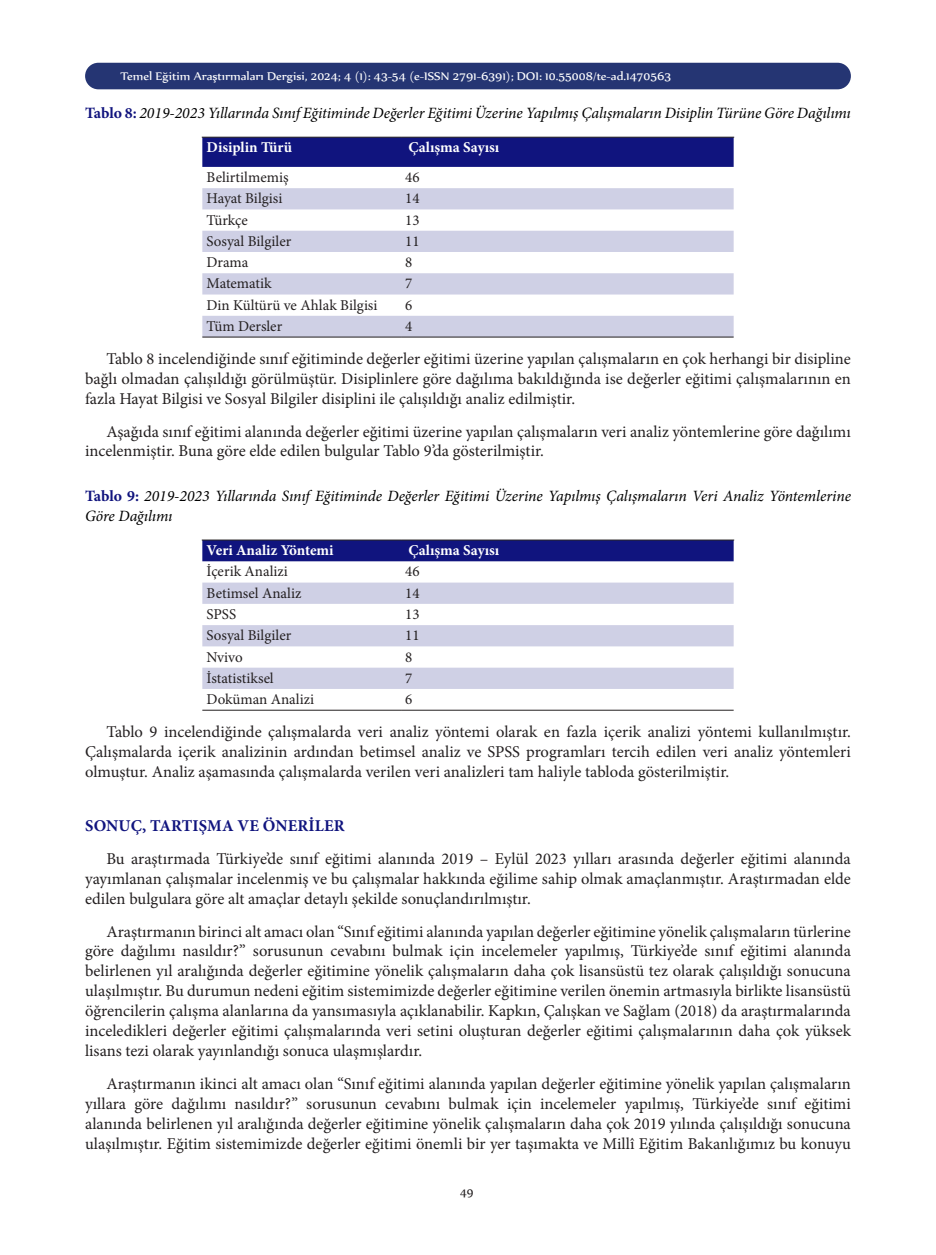
<style>
.page{position:relative;width:936px;height:1255px;background:#fff}
.page>*{position:absolute;margin:0;border:0;box-sizing:border-box;transform-origin:0 0}
.Mnormal{font:16.5px/20px "Minion Pro";color:#231f20;text-align:justify}
.t1{font:700 16.5px "Minion Pro";letter-spacing:.01em;color:#10147e}
.TableH{font:italic 15.75px/19.4px "Minion Pro";letter-spacing:-.01em;color:#000}
.Tabletxt{font:15px "Minion Pro";color:#231f20}
.Tabletxt-2{font:700 15px "Minion Pro";color:#fff}
.t2{font:13.5px "Nyala";color:#fff;scale:1.08 1}
.t3{font:13.5px "Nyala";color:#231f20}
.s1{font-weight:700;font-style:normal;color:#10137d}
</style>
<div class="page">
<div style="left:85px;top:63px;width:765px;height:26px;background:#253573;border-radius:13px"></div>
<div style="left:202px;top:138px;width:531px;height:29px;background:#10147e"></div>
<svg style="left:202px;top:188px;width:531px;height:149px;fill:#cfd0e5"></svg>
<hr style="left:202px;top:137px;width:199px;height:1px;background:#231f20">
<hr style="left:401px;top:137px;width:333px;height:1px;background:#231f20">
<hr style="left:202px;top:337px;width:199px;height:1px;background:#231f20">
<hr style="left:401px;top:337px;width:332px;height:1px;background:#231f20">
<div style="left:202px;top:541px;width:531px;height:20px;background:#10147e"></div>
<svg style="left:202px;top:582px;width:531px;height:107px;fill:#cfd0e5"></svg>
<hr style="left:202px;top:540px;width:199px;height:1px;background:#231f20">
<hr style="left:401px;top:540px;width:333px;height:1px;background:#231f20">
<hr style="left:202px;top:710px;width:199px;height:1px;background:#231f20">
<hr style="left:401px;top:710px;width:332px;height:1px;background:#231f20">
<p class="t2" style="left:120px;top:68px;width:511px">Temel Eğitim Araştırmaları Dergisi, 2024; 4 (1): 43-54 (e-ISSN 2791-6391); DOI: 10.55008/te-ad.1470563</p>
<p class="TableH" style="left:85px;top:103px;width:767px"><span class="s1">Tablo 8:</span> 2019-2023 Yıllarında Sınıf Eğitiminde Değerler Eğitimi Üzerine Yapılmış Çalışmaların Disiplin Türüne Göre Dağılımı</p>
<p class="Tabletxt-2" style="left:206px;top:137px;width:87px">Disiplin Türü</p>
<p class="Tabletxt-2" style="left:408px;top:137px;width:92px">Çalışma Sayısı</p>
<p class="Tabletxt" style="left:206px;top:167px;width:83px">Belirtilmemiş</p>
<p class="Tabletxt" style="left:405px;top:167px;width:16px">46</p>
<p class="Tabletxt" style="left:206px;top:188px;width:77px">Hayat Bilgisi</p>
<p class="Tabletxt" style="left:405px;top:188px;width:16px">14</p>
<p class="Tabletxt" style="left:206px;top:210px;width:43px">Türkçe</p>
<p class="Tabletxt" style="left:405px;top:210px;width:16px">13</p>
<p class="Tabletxt" style="left:206px;top:231px;width:86px">Sosyal Bilgiler</p>
<p class="Tabletxt" style="left:405px;top:231px;width:16px">11</p>
<p class="Tabletxt" style="left:206px;top:252px;width:43px">Drama</p>
<p class="Tabletxt" style="left:405px;top:252px;width:9px">8</p>
<p class="Tabletxt" style="left:206px;top:273px;width:66px">Matematik</p>
<p class="Tabletxt" style="left:405px;top:273px;width:9px">7</p>
<p class="Tabletxt" style="left:206px;top:295px;width:172px">Din Kültürü ve Ahlak Bilgisi</p>
<p class="Tabletxt" style="left:405px;top:295px;width:9px">6</p>
<p class="Tabletxt" style="left:206px;top:316px;width:77px">Tüm Dersler</p>
<p class="Tabletxt" style="left:405px;top:316px;width:9px">4</p>
<p class="Mnormal" style="left:85px;top:349px;width:767px;text-indent:21px">Tablo 8 incelendiğinde sınıf eğitiminde değerler eğitimi üzerine yapılan çalışmaların en çok herhangi bir disipline bağlı olmadan çalışıldığı görülmüştür. Disiplinlere göre dağılıma bakıldığında ise değerler eğitimi çalışmalarının en fazla Hayat Bilgisi ve Sosyal Bilgiler disiplini ile çalışıldığı analiz edilmiştir.</p>
<p class="Mnormal" style="left:85px;top:421px;width:767px;text-indent:21px">Aşağıda sınıf eğitimi alanında değerler eğitimi üzerine yapılan çalışmaların veri analiz yöntemlerine göre dağılımı incelenmiştir. Buna göre elde edilen bulgular Tablo 9’da gösterilmiştir.</p>
<p class="TableH" style="left:85px;top:486px;width:767px"><span class="s1">Tablo 9:</span> 2019-2023 Yıllarında Sınıf Eğitiminde Değerler Eğitimi Üzerine Yapılmış Çalışmaların Veri Analiz Yöntemlerine<br>Göre Dağılımı</p>
<p class="Tabletxt-2" style="left:206px;top:540px;width:129px">Veri Analiz Yöntemi</p>
<p class="Tabletxt-2" style="left:408px;top:540px;width:92px">Çalışma Sayısı</p>
<p class="Tabletxt" style="left:206px;top:561px;width:83px">İçerik Analizi</p>
<p class="Tabletxt" style="left:405px;top:561px;width:16px">46</p>
<p class="Tabletxt" style="left:206px;top:583px;width:96px">Betimsel Analiz</p>
<p class="Tabletxt" style="left:405px;top:583px;width:16px">14</p>
<p class="Tabletxt" style="left:206px;top:604px;width:31px">SPSS</p>
<p class="Tabletxt" style="left:405px;top:604px;width:16px">13</p>
<p class="Tabletxt" style="left:206px;top:625px;width:86px">Sosyal Bilgiler</p>
<p class="Tabletxt" style="left:405px;top:625px;width:16px">11</p>
<p class="Tabletxt" style="left:206px;top:646px;width:38px">Nvivo</p>
<p class="Tabletxt" style="left:405px;top:646px;width:9px">8</p>
<p class="Tabletxt" style="left:206px;top:668px;width:69px">İstatistiksel</p>
<p class="Tabletxt" style="left:405px;top:668px;width:9px">7</p>
<p class="Tabletxt" style="left:206px;top:689px;width:109px">Doküman Analizi</p>
<p class="Tabletxt" style="left:405px;top:689px;width:9px">6</p>
<p class="Mnormal" style="left:85px;top:722px;width:767px;text-indent:21px">Tablo 9 incelendiğinde çalışmalarda veri analiz yöntemi olarak en fazla içerik analizi yöntemi kullanılmıştır.<br>Çalışmalarda içerik analizinin ardından betimsel analiz ve SPSS programları tercih edilen veri analiz yöntemleri olmuştur. Analiz aşamasında çalışmalarda verilen veri analizleri tam haliyle tabloda gösterilmiştir.</p>
<h2 class="t1" style="left:85px;top:814px;width:261px">SONUÇ, TARTIŞMA VE ÖNERİLER</h2>
<p class="Mnormal" style="left:85px;top:848px;width:767px;text-indent:21px">Bu araştırmada Türkiye’de sınıf eğitimi alanında 2019 – Eylül 2023 yılları arasında değerler eğitimi alanında yayımlanan çalışmalar incelenmiş ve bu çalışmalar hakkında eğilime sahip olmak amaçlanmıştır. Araştırmadan elde edilen bulgulara göre alt amaçlar detaylı şekilde sonuçlandırılmıştır.</p>
<p class="Mnormal" style="left:85px;top:921px;width:767px;text-indent:21px">Araştırmanın birinci alt amacı olan “Sınıf eğitimi alanında yapılan değerler eğitimine yönelik çalışmaların türlerine göre dağılımı nasıldır?” sorusunun cevabını bulmak için incelemeler yapılmış, Türkiye’de sınıf eğitimi alanında belirlenen yıl aralığında değerler eğitimine yönelik çalışmaların daha çok lisansüstü tez olarak çalışıldığı sonucuna ulaşılmıştır. Bu durumun nedeni eğitim sistemimizde değerler eğitimine verilen önemin artmasıyla birlikte lisansüstü öğrencilerin çalışma alanlarına da yansımasıyla açıklanabilir. Kapkın, Çalışkan ve Sağlam (2018) da araştırmalarında inceledikleri değerler eğitimi çalışmalarında veri setini oluşturan değerler eğitimi çalışmalarının daha çok yüksek lisans tezi olarak yayınlandığı sonuca ulaşmışlardır.</p>
<p class="Mnormal" style="left:85px;top:1073px;width:767px;text-indent:21px">Araştırmanın ikinci alt amacı olan “Sınıf eğitimi alanında yapılan değerler eğitimine yönelik yapılan çalışmaların yıllara göre dağılımı nasıldır?” sorusunun cevabını bulmak için incelemeler yapılmış, Türkiye’de sınıf eğitimi alanında belirlenen yıl aralığında değerler eğitimine yönelik çalışmaların daha çok 2019 yılında çalışıldığı sonucuna ulaşılmıştır. Eğitim sistemimizde değerler eğitimi önemli bir yer taşımakta ve Millî Eğitim Bakanlığımız bu konuyu</p>
<p class="t3" style="left:460px;top:1183px;width:15px">49</p>
</div>
